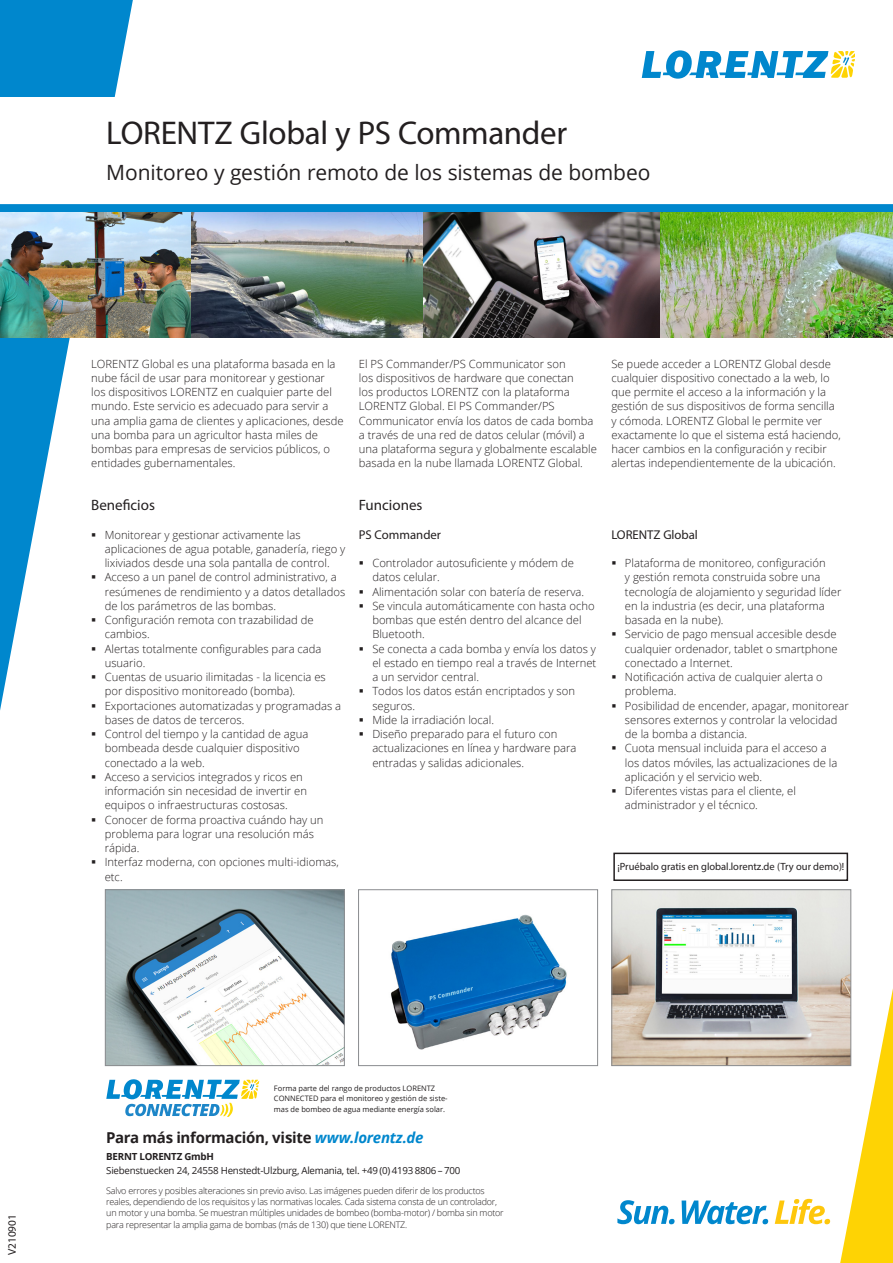
<style>
.page{position:relative;width:893px;height:1263px;background:#fff}
.page>*{position:absolute;margin:0;border:0;box-sizing:border-box;transform-origin:0 0}
.Document_Head{font:33px "Myriad Pro";letter-spacing:-.01em;color:#231f20}
.Document_Head-2{font:21px "Open Sans";letter-spacing:-.005em;color:#231f20}
.t1{font:700 15px "Open Sans";letter-spacing:-.02em;color:#231f20}
.Subhead_10pt{font:15px "Myriad Pro";color:#231f20}
.Subhead_8pt{font:12.75px "Myriad Pro";color:#231f20}
.t2{font:300 11.25px/14.2px "Open Sans";color:#231f20}
.t3{font:11.25px "Myriad Pro";color:#231f20}
.Table{font:10.5px "Myriad Pro";color:#231f20}
.t4{font:9.75px "Open Sans";letter-spacing:-.025em;color:#231f20}
.t5{font:700 9.75px "Open Sans";letter-spacing:-.025em;color:#231f20}
.t6{font:300 9px/11.2px "Open Sans";letter-spacing:-.025em;color:#231f20}
.Table-2{font:7.5px/10.5px "Open Sans";color:#231f20}
.s1{font-style:italic;color:#0087cd}
</style>
<div class="page">
<svg style="left:642px;top:50px;width:213px;height:29px"></svg>
<svg style="left:0;top:0;width:134px;height:710px"></svg>
<svg style="left:838px;top:944px;width:55px;height:319px"></svg>
<div style="left:0;top:98px;width:859px;height:112px;background:#fff"></div>
<svg style="left:0;top:204px;width:893px;height:9px;background:#0c8acd"></svg>
<div style="left:613px;top:1185px;width:231px;height:37px;background:#fff"></div>
<svg style="left:617px;top:1198px;width:213px;height:26px"></svg>
<img style="left:0;top:213px;width:423px;height:124px">
<img style="left:660px;top:212px;width:233px;height:125px">
<img style="left:423px;top:212px;width:237px;height:125px">
<img style="left:107px;top:891px;width:236px;height:173px">
<div style="left:105px;top:889px;width:240px;height:177px;border:1px solid #8a8c8f"></div>
<img style="left:613px;top:891px;width:236px;height:173px">
<div style="left:611px;top:889px;width:240px;height:177px;border:1px solid #8a8c8f"></div>
<img style="left:391px;top:914px;width:176px;height:136px">
<div style="left:358px;top:889px;width:240px;height:177px;border:1px solid #8a8c8f"></div>
<svg style="left:106px;top:1079px;width:153px;height:38px"></svg>
<div style="left:613px;top:853px;width:235px;height:28px;border:2px solid #231f20"></div>
<svg style="left:92px;top:575px;width:3px;height:4px"></svg>
<svg style="left:92px;top:618px;width:3px;height:4px"></svg>
<svg style="left:92px;top:675px;width:3px;height:4px"></svg>
<p class="Document_Head" style="left:106px;top:112px;width:462px">LORENTZ Global y PS Commander</p>
<p class="Document_Head-2" style="left:106px;top:158px;width:546px">Monitoreo y gestión remoto de los sistemas de bombeo</p>
<p class="t2" style="left:91px;top:356px;width:254px">LORENTZ Global es una plataforma basada en la nube fácil de usar para monitorear y gestionar<br>los dispositivos LORENTZ en cualquier parte del mundo. Este servicio es adecuado para servir a una amplia gama de clientes y aplicaciones, desde una bomba para un agricultor hasta miles de bombas para empresas de servicios públicos, o entidades gubernamentales.</p>
<p class="Subhead_10pt" style="left:91px;top:496px;width:65px">Beneficios</p>
<p class="t2" style="left:105px;top:527px;width:242px">Monitorear y gestionar activamente las aplicaciones de agua potable, ganadería, riego y lixiviados desde una sola pantalla de control.</p>
<p class="t2" style="left:105px;top:570px;width:242px">Acceso a un panel de control administrativo, a resúmenes de rendimiento y a datos detallados de los parámetros de las bombas.</p>
<p class="t2" style="left:105px;top:612px;width:210px">Configuración remota con trazabilidad de cambios.</p>
<p class="t2" style="left:105px;top:641px;width:218px">Alertas totalmente configurables para cada usuario.</p>
<p class="t2" style="left:105px;top:669px;width:223px">Cuentas de usuario ilimitadas - la licencia es por dispositivo monitoreado (bomba).</p>
<p class="t2" style="left:105px;top:698px;width:238px">Exportaciones automatizadas y programadas a bases de datos de terceros.</p>
<p class="t2" style="left:105px;top:726px;width:205px">Control del tiempo y la cantidad de agua bombeada desde cualquier dispositivo conectado a la web.</p>
<p class="t2" style="left:105px;top:769px;width:204px">Acceso a servicios integrados y ricos en información sin necesidad de invertir en equipos o infraestructuras costosas.</p>
<p class="t2" style="left:105px;top:812px;width:220px">Conocer de forma proactiva cuándo hay un problema para lograr una resolución más rápida.</p>
<p class="t2" style="left:105px;top:855px;width:236px">Interfaz moderna, con opciones multi-idiomas, etc.</p>
<p class="t2" style="left:359px;top:356px;width:240px">El PS Commander/PS Communicator son<br>los dispositivos de hardware que conectan<br>los productos LORENTZ con la plataforma LORENTZ Global. El PS Commander/PS Communicator envía los datos de cada bomba a través de una red de datos celular (móvil) a una plataforma segura y globalmente escalable basada en la nube llamada LORENTZ Global.</p>
<p class="t2" style="left:611px;top:356px;width:231px">Se puede acceder a LORENTZ Global desde cualquier dispositivo conectado a la web, lo que permite el acceso a la información y la gestión de sus dispositivos de forma sencilla y cómoda. LORENTZ Global le permite ver exactamente lo que el sistema está haciendo, hacer cambios en la configuración y recibir alertas independientemente de la ubicación.</p>
<p class="Subhead_10pt" style="left:359px;top:496px;width:65px">Funciones</p>
<p class="Subhead_8pt" style="left:359px;top:526px;width:84px">PS Commander</p>
<p class="t2" style="left:372px;top:555px;width:203px">Controlador autosuficiente y módem de datos celular.</p>
<p class="t2" style="left:372px;top:584px;width:213px">Alimentación solar con batería de reserva.</p>
<p class="t2" style="left:372px;top:598px;width:224px">Se vincula automáticamente con hasta ocho bombas que estén dentro del alcance del<br>Bluetooth.</p>
<p class="t2" style="left:372px;top:641px;width:226px;text-align:justify">Se conecta a cada bomba y envía los datos y el estado en tiempo real a través de Internet a un servidor central.</p>
<p class="t2" style="left:372px;top:684px;width:204px">Todos los datos están encriptados y son seguros.</p>
<p class="t2" style="left:372px;top:712px;width:123px">Mide la irradiación local.</p>
<p class="t2" style="left:372px;top:726px;width:206px">Diseño preparado para el futuro con actualizaciones en línea y hardware para entradas y salidas adicionales.</p>
<p class="Subhead_8pt" style="left:611px;top:526px;width:88px">LORENTZ Global</p>
<p class="t2" style="left:625px;top:555px;width:218px">Plataforma de monitoreo, configuración<br>y gestión remota construida sobre una tecnología de alojamiento y seguridad líder en la industria (es decir, una plataforma basada en la nube).</p>
<p class="t2" style="left:625px;top:627px;width:214px;text-align:justify">Servicio de pago mensual accesible desde cualquier ordenador, tablet o smartphone conectado a Internet.</p>
<p class="t2" style="left:625px;top:669px;width:199px">Notificación activa de cualquier alerta o problema.</p>
<p class="t2" style="left:625px;top:698px;width:226px">Posibilidad de encender, apagar, monitorear sensores externos y controlar la velocidad de la bomba a distancia.</p>
<p class="t2" style="left:625px;top:741px;width:214px">Cuota mensual incluida para el acceso a los datos móviles, las actualizaciones de la aplicación y el servicio web.</p>
<p class="t2" style="left:625px;top:783px;width:172px">Diferentes vistas para el cliente, el administrador y el técnico.</p>
<p class="Table" style="left:617px;top:860px;width:228px">¡Pruébalo gratis en global.lorentz.de (Try our demo)!</p>
<p class="t3" style="left:5px;top:1255px;width:42px;rotate:-90deg">V210901</p>
<p class="Table-2" style="left:274px;top:1082px;width:175px">Forma parte del rango de productos LORENTZ<br>CONNECTED para el monitoreo y gestión de siste&shy;mas de bombeo de agua mediante energía solar.</p>
<h3 class="t1" style="left:106px;top:1126px;width:319px">Para más información, visite <span class="s1">www.lorentz.de</span></h3>
<p class="t5" style="left:106px;top:1149px;width:109px">BERNT LORENTZ GmbH</p>
<p class="t4" style="left:106px;top:1164px;width:356px">Siebenstuecken 24, 24558 Henstedt-Ulzburg, Alemania, tel. +49 (0) 4193 8806 – 700</p>
<p class="t6" style="left:106px;top:1185px;width:399px">Salvo errores y posibles alteraciones sin previo aviso. Las imágenes pueden diferir de los productos reales, dependiendo de los requisitos y las normativas locales. Cada sistema consta de un controlador, un motor y una bomba. Se muestran múltiples unidades de bombeo (bomba-motor) / bomba sin motor para representar la amplia gama de bombas (más de 130) que tiene LORENTZ.</p>
</div>
